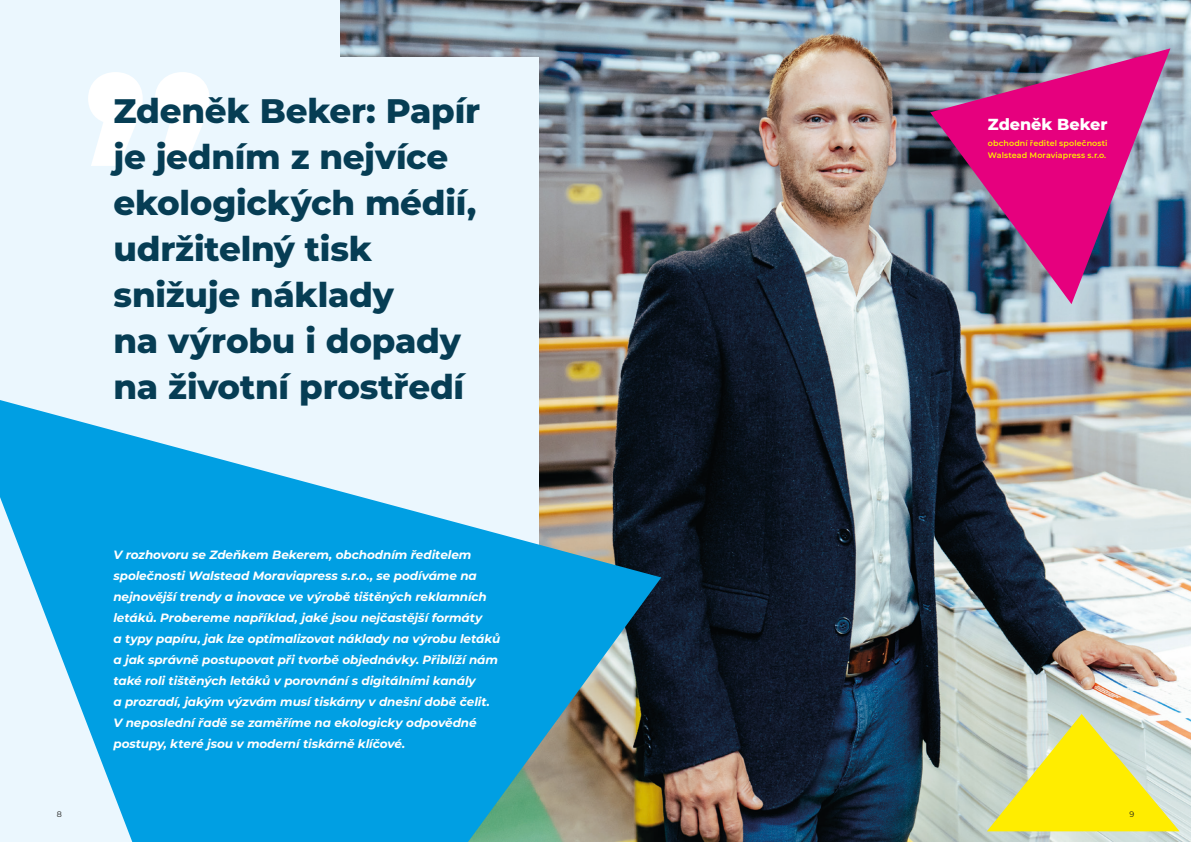
<style>
.page{position:relative;width:1191px;height:842px;background:#ebf7fe}
.page>*{position:absolute;margin:0;border:0;box-sizing:border-box;transform-origin:0 0}
.t1{font:800 34px/46px "Montserrat";letter-spacing:-.005em;color:#063d54}
.t2{font:800 16px "Montserrat";color:#fff}
.Odstavec_rozhovor{font:italic 700 12px/21px "Montserrat";letter-spacing:-.005em;color:#fff}
.t3{font:600 8px/12px "Montserrat";letter-spacing:.01em;color:#ffed00}
.t4{font:8px "Montserrat";color:#1d1d1b}
</style>
<div class="page">
<img style="left:340px;top:0;width:851px;height:842px">
<div style="left:57px;top:57px;width:482px;height:501px;background:#ebf7fe"></div>
<svg style="left:0;top:400px;width:661px;height:442px;fill:#009fe3"></svg>
<svg style="left:930px;top:48px;width:240px;height:256px;background:#a84c8d"></svg>
<svg style="left:88px;top:72px;width:121px;height:94px"></svg>
<svg style="left:986px;top:714px;width:193px;height:117px;background:#e4e169"></svg>
<p class="t1" style="left:113px;top:86px;width:368px">Zdeněk Beker: Papír je jedním z nejvíce ekologických médií, udržitelný tisk snižuje náklady<br>na výrobu i dopady na životní prostředí</p>
<p class="t4" style="left:57px;top:808px;width:7px">8</p>
<p class="Odstavec_rozhovor" style="left:113px;top:544px;width:388px">V rozhovoru se Zdeňkem Bekerem, obchodním ředitelem společnosti Walstead Moraviapress s.r.o., se podíváme na nejnovější trendy a inovace ve výrobě tištěných reklamních letáků. Probereme například, jaké jsou nejčastější formáty<br>a typy papíru, jak lze optimalizovat náklady na výrobu letáků a jak správně postupovat při tvorbě objednávky. Přiblíží nám také roli tištěných letáků v porovnání s digitálními kanály<br>a prozradí, jakým výzvám musí tiskárny v dnešní době čelit.<br>V neposlední řadě se zaměříme na ekologicky odpovědné postupy, které jsou v moderní tiskárně klíčové.</p>
<p class="t2" style="left:988px;top:112px;width:121px">Zdeněk Beker</p>
<p class="t3" style="left:988px;top:137px;width:121px">obchodní ředitel společnosti<br>Walstead Moraviapress s.r.o.</p>
<p class="t4" style="left:1129px;top:808px;width:6px">9</p>
</div>
